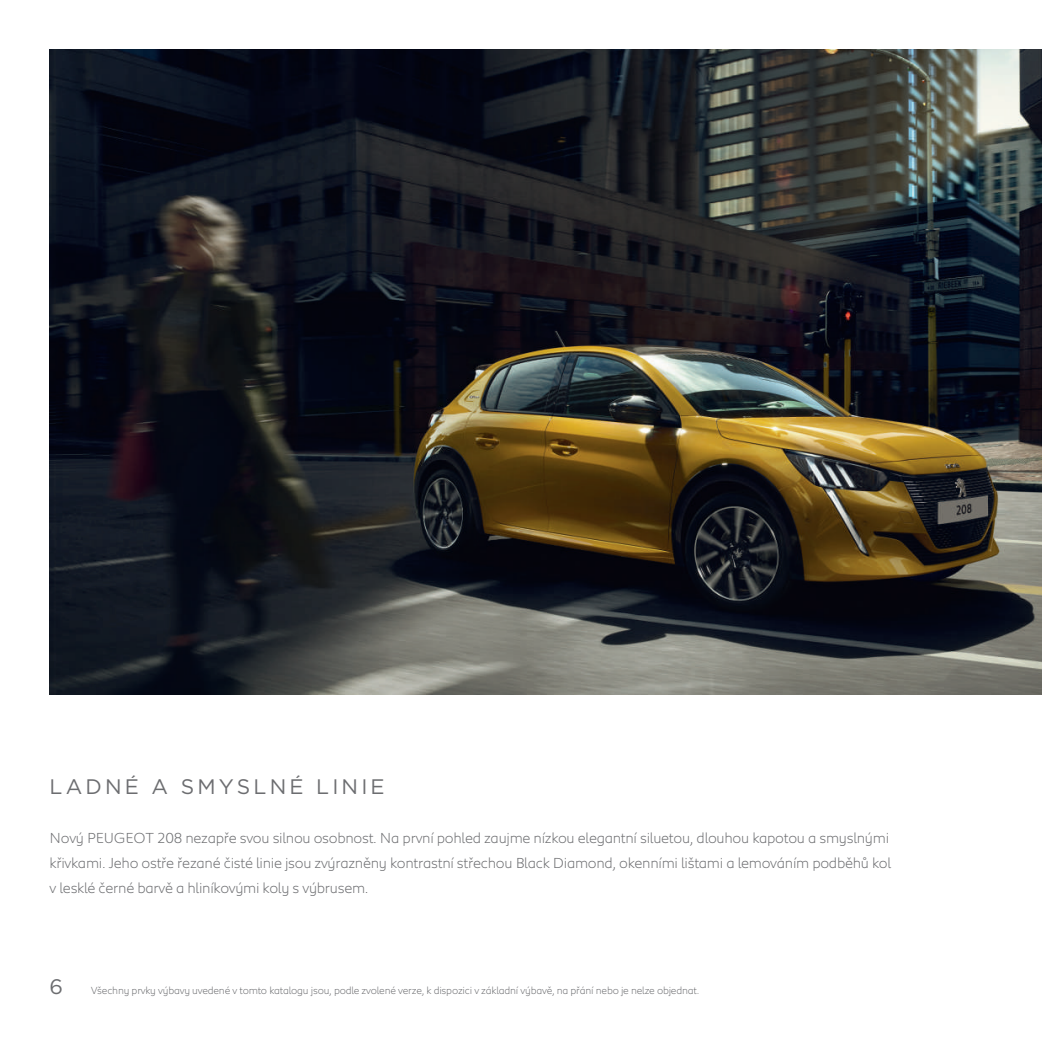
<style>
.page{position:relative;width:1042px;height:1040px;background:#fff}
.page>*{position:absolute;margin:0;border:0;box-sizing:border-box;transform-origin:0 0}
.t1{font:21px "Gotham";letter-spacing:.15em;color:#6c6d70}
.t2{font:300 14.88px/24.8px "Peugeot";letter-spacing:-.02em;color:#6c6d70}
.t3{font:300 10.5px "Peugeot";letter-spacing:-.02em;color:#6c6d70}
</style>
<div class="page">
<img style="left:50px;top:49px;width:991px;height:645px">
<h1 class="t1" style="left:50px;top:773px;width:336px">LADNÉ A SMYSLNÉ LINIE</h1>
<p class="t2" style="left:50px;top:824px;width:842px">Nový PEUGEOT 208 nezapře svou silnou osobnost. Na první pohled zaujme nízkou elegantní siluetou, dlouhou kapotou a smyslnými křivkami. Jeho ostře řezané čisté linie jsou zvýrazněny kontrastní střechou Black Diamond, okenními lištami a lemováním podběhů kol v lesklé černé barvě a hliníkovými koly s výbrusem.</p>
<h1 class="t1" style="left:50px;top:972px;width:15px">6</h1>
<p class="t3" style="left:91px;top:983px;width:609px">Všechny prvky výbavy uvedené v tomto katalogu jsou, podle zvolené verze, k dispozici v základní výbavě, na přání nebo je nelze objednat.</p>
</div>
